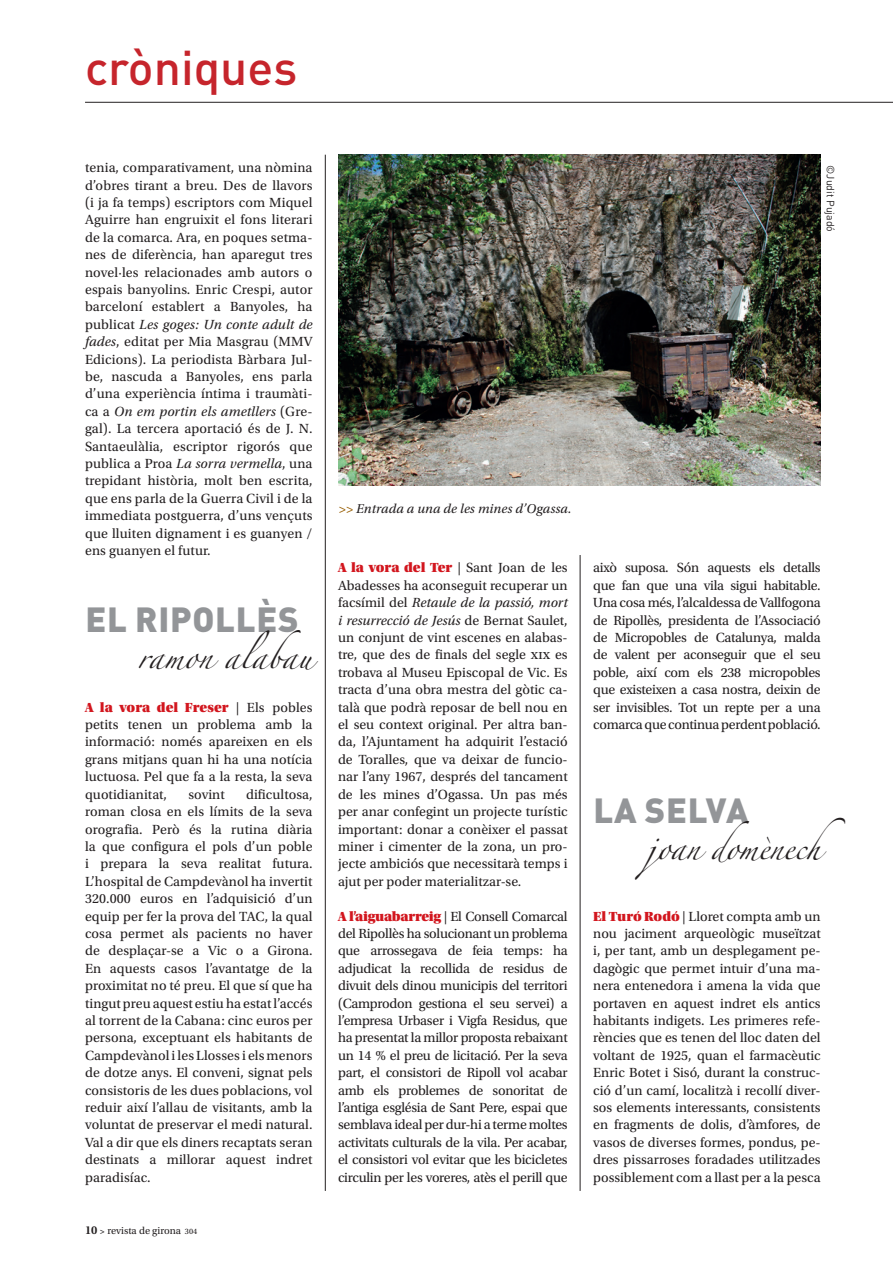
<style>
.page{position:relative;width:893px;height:1276px;background:#fff}
.page>*{position:absolute;margin:0;border:0;box-sizing:border-box;transform-origin:0 0}
.t1{font:500 48px "DIN Pro";color:#c6252c}
.t2{font:900 34.5px "DIN Pro";letter-spacing:.02em;color:#939598}
.t3{font:22.5px "Zapfino";letter-spacing:-.025em;color:#231f20}
.t4{font:22.5px "Zapfino";color:#231f20}
.t5{font:13.95px/17.4px "Utopia Std";color:#231f20;text-align:justify}
.t6{font:italic 13.5px "Utopia Std";letter-spacing:.01em;color:#231f20}
.t7{font:10.5px "Utopia Std";color:#231f20}
.t8{font:10.5px "DIN Pro";color:#231f20}
.s1{font-style:italic}
.s2{font-family:"Utopia Std Black Headline";color:#d2161e}
.s3{font-weight:600;font-size:12px}
.s4{font-weight:600;font-size:9px}
.s5{font-size:8.25px}
.s6{color:#985f04}
</style>
<div class="page">
<img style="left:338px;top:155px;width:483px;height:330px">
<hr style="left:85px;top:102px;width:808px;height:1px;background:#231f20">
<hr style="left:325px;top:155px;width:1px;height:1036px;background:#231f20">
<hr style="left:580px;top:555px;width:1px;height:636px;background:#231f20">
<p class="t1" style="left:85px;top:29px;width:214px">cròniques</p>
<p class="t5" style="left:85px;top:159px;width:229px">tenia, comparativament, una nòmina d’obres tirant a breu. Des de llavors (i ja fa temps) escriptors com Miquel Aguirre han engruixit el fons literari de la comarca. Ara, en poques setma&shy;nes de diferència, han aparegut tres novel·les relacionades amb autors o espais banyolins. Enric Crespi, autor barceloní establert a Banyoles, ha publicat <span class="s1">Les goges: Un conte adult de fades</span>, editat per Mia Masgrau (MMV Edicions). La periodista Bàrbara Jul&shy;be, nascuda a Banyoles, ens parla d’una experiència íntima i traumàti&shy;ca a <span class="s1">On em portin els ametllers</span> (Gre&shy;gal). La tercera aportació és de J. N.<br>Santaeulàlia, escriptor rigorós que publica a Proa <span class="s1">La sorra vermella</span>, una trepidant història, molt ben escrita, que ens parla de la Guerra Civil i de la immediata postguerra, d’uns vençuts que lluiten dignament i es guanyen / ens guanyen el futur.</p>
<p class="t2" style="left:85px;top:589px;width:215px">EL RIPOLLÈS</p>
<p class="t4" style="left:138px;top:647px;width:176px">ramon alabau</p>
<p class="t5" style="left:85px;top:698px;width:229px"><span class="s2">A la vora del Freser</span> | Els pobles petits tenen un problema amb la informació: només apareixen en els grans mitjans quan hi ha una notícia luctuosa. Pel que fa a la resta, la seva quotidianitat,</p>
<p class="t5" style="left:85px;top:785px;width:229px;text-indent:161px">dificultosa, roman closa en els límits de la seva orografia. Però és la rutina diària la que configura el pols d’un poble i prepara la seva realitat futura.<br>L’hospital de Campdevànol ha invertit 320.000 euros en l’adquisició d’un equip per fer la prova del TAC, la qual cosa permet als pacients no haver de desplaçar-se a Vic o a Girona.<br>En aquests casos l’avantatge de la proximitat no té preu. El que sí que ha tingut preu aquest estiu ha estat l’accés al torrent de la Cabana: cinc euros per persona, exceptuant els habitants de Campdevànol i les Llosses i els menors de dotze anys. El conveni, signat pels consistoris de les dues poblacions, vol reduir així l’allau de visitants, amb la voluntat de preservar el medi natural.<br>Val a dir que els diners recaptats seran destinats a millorar aquest indret paradisíac.</p>
<p class="t5" style="left:188px;top:785px;width:38px">sovint</p>
<p class="t7" style="left:85px;top:1224px;width:114px"><span class="s3">10</span> <span class="s4">&gt;</span> revista de girona <span class="s5">304</span></p>
<p class="t6" style="left:338px;top:501px;width:235px"><span class="s6">&gt;&gt;</span> Entrada a una de les mines d’Ogassa.</p>
<p class="t5" style="left:338px;top:559px;width:231px"><span class="s2">A la vora del Ter</span> | Sant Joan de les Abadesses ha aconseguit recuperar un facsímil del <span class="s1">Retaule de la passió, mort i resurrecció de Jesús</span> de Bernat Saulet, un conjunt de vint escenes en alabas&shy;tre, que des de finals del segle xix es trobava al Museu Episcopal de Vic. Es tracta d’una obra mestra del gòtic ca&shy;talà que podrà reposar de bell nou en el seu context original. Per altra ban&shy;da, l’Ajuntament ha adquirit l’estació de Toralles, que va deixar de funcio&shy;nar l’any 1967, després del tancament de les mines d’Ogassa. Un pas més per anar confegint un projecte turístic important: donar a conèixer el passat miner i cimenter de la zona, un pro&shy;jecte ambiciós que necessitarà temps i ajut per poder materialitzar-se.</p>
<p class="t5" style="left:338px;top:907px;width:231px"><span class="s2">A l’aiguabarreig</span> | El Consell Comarcal del Ripollès ha solucionant un problema que arrossegava de feia temps: ha adjudicat la recollida de residus de divuit dels dinou municipis del territori (Camprodon gestiona el seu servei) a l’empresa Urbaser i Vigfa Residus, que ha presentat la millor proposta rebaixant un 14 % el preu de licitació. Per la seva part, el consistori de Ripoll vol acabar amb els problemes de sonoritat de l’antiga església de Sant Pere, espai que semblava ideal per dur-hi a terme moltes activitats culturals de la vila. Per acabar, el consistori vol evitar que les bicicletes circulin per les voreres, atès el perill que</p>
<p class="t8" style="left:839px;top:165px;width:68px;rotate:90deg">©Judit Pujadó</p>
<p class="t5" style="left:593px;top:559px;width:229px">això suposa. Són aquests els detalls que fan que una vila sigui habitable.<br>Una cosa més, l’alcaldessa de Vallfogona de Ripollès, presidenta de l’Associació de Micropobles de Catalunya, malda de valent per aconseguir que el seu poble, així com els 238 micropobles que existeixen a casa nostra, deixin de ser invisibles. Tot un repte per a una comarca que continua perdent població.</p>
<p class="t2" style="left:593px;top:781px;width:156px">LA SELVA</p>
<p class="t3" style="left:647px;top:838px;width:200px">joan domènech</p>
<p class="t5" style="left:593px;top:907px;width:229px"><span class="s2">El Turó Rodó</span> | Lloret compta amb un nou jaciment arqueològic museïtzat i, per tant, amb un desplegament pe&shy;dagògic que permet intuir d’una ma&shy;nera entenedora i amena la vida que portaven en aquest indret els antics habitants indigets. Les primeres refe&shy;rències que es tenen del lloc daten del voltant de 1925, quan el farmacèutic Enric Botet i Sisó, durant la construc&shy;ció d’un camí, localitzà i recollí diver&shy;sos elements interessants, consistents en fragments de dolis, d’àmfores, de vasos de diverses formes, pondus, pe&shy;dres pissarroses foradades utilitzades possiblement com a llast per a la pesca</p>
</div>
